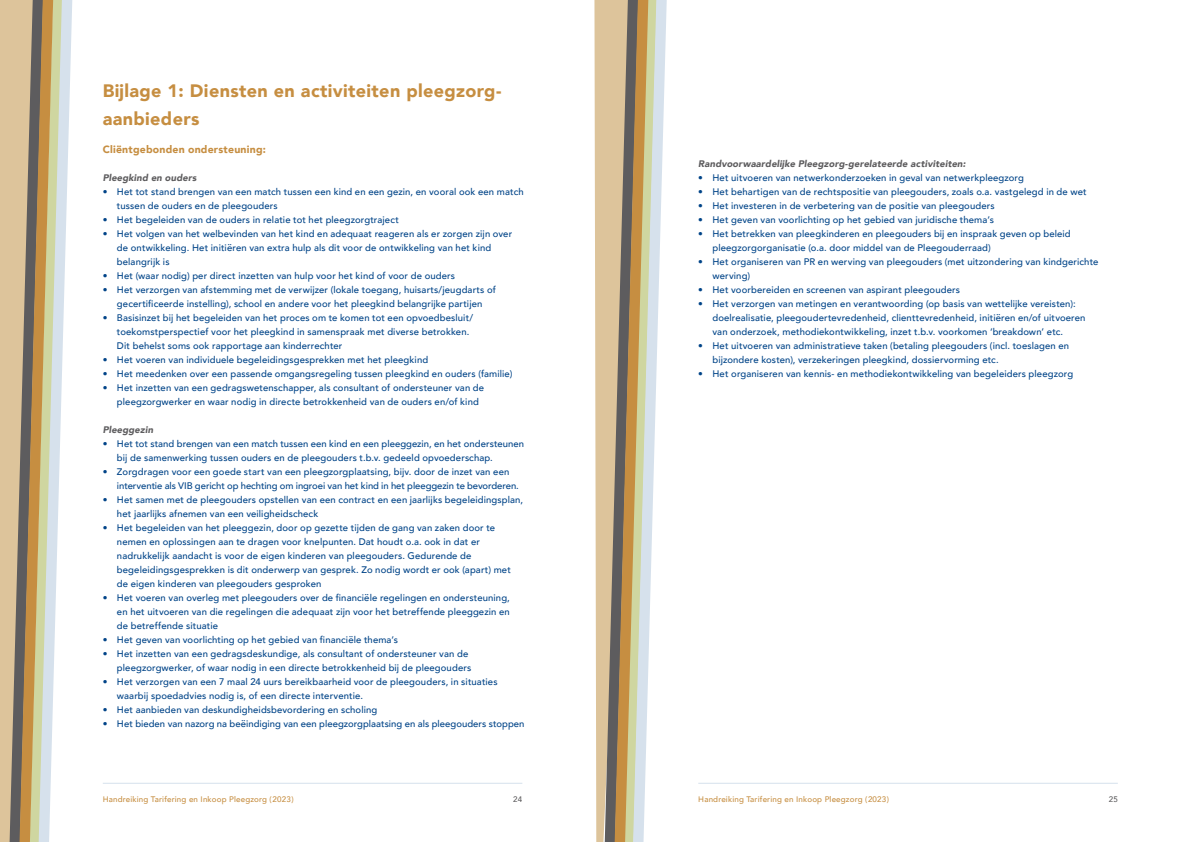
<style>
.page{position:relative;width:1191px;height:842px;background:#fff}
.page>*{position:absolute;margin:0;border:0;box-sizing:border-box;transform-origin:0 0}
.t1{font:900 18px/28px "Avenir";letter-spacing:.02em;color:#c68e41}
.t2{font:900 10.5px "Avenir";letter-spacing:.02em;color:#c68e41}
.t3{font:500 9.5px/14px "Avenir";letter-spacing:.01em;color:#048}
.t4{font:italic 900 9.5px "Avenir";letter-spacing:.015em;color:#5d5c5e}
.t5{font:500 8px "Avenir";letter-spacing:.02em;color:#c68e41}
.t6{font:500 8px "Avenir";color:#5d5c5e}
</style>
<div class="page">
<hr style="left:698px;top:783px;width:419px;height:1px;background:#d6e1ec">
<hr style="left:103px;top:783px;width:419px;height:1px;background:#d6e1ec">
<svg style="left:594px;top:0;width:73px;height:842px"></svg>
<svg style="left:0;top:0;width:73px;height:842px"></svg>
<h1 class="t1" style="left:103px;top:76px;width:400px">Bijlage 1: Diensten en activiteiten pleegzorg&shy;aanbieders</h1>
<p class="t2" style="left:103px;top:140px;width:165px">Cliëntgebonden ondersteuning:</p>
<p class="t4" style="left:103px;top:170px;width:95px">Pleegkind en ouders</p>
<p class="t3" style="left:117px;top:184px;width:408px;text-indent:-14px">• Het tot stand brengen van een match tussen een kind en een gezin, en vooral ook een match tussen de ouders en de pleegouders</p>
<p class="t3" style="left:103px;top:212px;width:298px">• Het begeleiden van de ouders in relatie tot het pleegzorgtraject</p>
<p class="t3" style="left:117px;top:226px;width:397px;text-indent:-14px">• Het volgen van het welbevinden van het kind en adequaat reageren als er zorgen zijn over de ontwikkeling. Het initiëren van extra hulp als dit voor de ontwikkeling van het kind belangrijk is</p>
<p class="t3" style="left:103px;top:268px;width:354px">• Het (waar nodig) per direct inzetten van hulp voor het kind of voor de ouders</p>
<p class="t3" style="left:103px;top:282px;width:395px;text-align:center">• Het verzorgen van afstemming met de verwijzer (lokale toegang, huisarts/jeugdarts of gecertificeerde instelling), school en andere voor het pleegkind belangrijke partijen</p>
<p class="t3" style="left:117px;top:310px;width:358px;text-indent:-14px">• Basisinzet bij het begeleiden van het proces om te komen tot een opvoedbesluit/ toekomstperspectief voor het pleegkind in samenspraak met diverse betrokken.<br>Dit behelst soms ook rapportage aan kinderrechter</p>
<p class="t3" style="left:103px;top:352px;width:327px">• Het voeren van individuele begeleidingsgesprekken met het pleegkind</p>
<p class="t3" style="left:103px;top:366px;width:411px">• Het meedenken over een passende omgangsregeling tussen pleegkind en ouders (familie)</p>
<p class="t3" style="left:117px;top:380px;width:369px;text-indent:-14px">• Het inzetten van een gedragswetenschapper, als consultant of ondersteuner van de pleegzorgwerker en waar nodig in directe betrokkenheid van de ouders en/of kind</p>
<p class="t4" style="left:103px;top:422px;width:52px">Pleeggezin</p>
<p class="t3" style="left:117px;top:436px;width:408px;text-indent:-14px">• Het tot stand brengen van een match tussen een kind en een pleeggezin, en het ondersteunen bij de samenwerking tussen ouders en de pleegouders t.b.v. gedeeld opvoederschap.</p>
<p class="t3" style="left:117px;top:464px;width:403px;text-indent:-14px">• Zorgdragen voor een goede start van een pleegzorgplaatsing, bijv. door de inzet van een interventie als VIB gericht op hechting om ingroei van het kind in het pleeggezin te bevorderen.</p>
<p class="t3" style="left:117px;top:492px;width:407px;text-indent:-14px">• Het samen met de pleegouders opstellen van een contract en een jaarlijks begeleidingsplan, het jaarlijks afnemen van een veiligheidscheck</p>
<p class="t3" style="left:117px;top:520px;width:395px;text-indent:-14px">• Het begeleiden van het pleeggezin, door op gezette tijden de gang van zaken door te nemen en oplossingen aan te dragen voor knelpunten. Dat houdt o.a. ook in dat er nadrukkelijk aandacht is voor de eigen kinderen van pleegouders. Gedurende de begeleidingsgesprekken is dit onderwerp van gesprek. Zo nodig wordt er ook (apart) met de eigen kinderen van pleegouders gesproken</p>
<p class="t3" style="left:117px;top:590px;width:394px;text-align:justify;text-indent:-14px">• Het voeren van overleg met pleegouders over de financiële regelingen en ondersteuning, en het uitvoeren van die regelingen die adequaat zijn voor het betreffende pleeggezin en de betreffende situatie</p>
<p class="t3" style="left:103px;top:632px;width:297px">• Het geven van voorlichting op het gebied van financiële thema’s</p>
<p class="t3" style="left:117px;top:646px;width:356px;text-indent:-14px">• Het inzetten van een gedragsdeskundige, als consultant of ondersteuner van de pleegzorgwerker, of waar nodig in een directe betrokkenheid bij de pleegouders</p>
<p class="t3" style="left:117px;top:674px;width:382px;text-indent:-14px">• Het verzorgen van een 7 maal 24 uurs bereikbaarheid voor de pleegouders, in situaties waarbij spoedadvies nodig is, of een directe interventie.</p>
<p class="t3" style="left:103px;top:702px;width:276px">• Het aanbieden van deskundigheidsbevordering en scholing</p>
<p class="t3" style="left:103px;top:716px;width:423px">• Het bieden van nazorg na beëindiging van een pleegzorgplaatsing en als pleegouders stoppen</p>
<p class="t4" style="left:698px;top:156px;width:269px">Randvoorwaardelijke Pleegzorg-gerelateerde activiteiten:</p>
<p class="t3" style="left:698px;top:170px;width:327px">• Het uitvoeren van netwerkonderzoeken in geval van netwerkpleegzorg</p>
<p class="t3" style="left:698px;top:184px;width:390px">• Het behartigen van de rechtspositie van pleegouders, zoals o.a. vastgelegd in de wet</p>
<p class="t3" style="left:698px;top:198px;width:298px">• Het investeren in de verbetering van de positie van pleegouders</p>
<p class="t3" style="left:698px;top:212px;width:297px">• Het geven van voorlichting op het gebied van juridische thema’s</p>
<p class="t3" style="left:712px;top:226px;width:360px;text-indent:-14px">• Het betrekken van pleegkinderen en pleegouders bij en inspraak geven op beleid pleegzorgorganisatie (o.a. door middel van de Pleegouderraad)</p>
<p class="t3" style="left:712px;top:254px;width:387px;text-indent:-14px">• Het organiseren van PR en werving van pleegouders (met uitzondering van kindgerichte werving)</p>
<p class="t3" style="left:698px;top:282px;width:263px">• Het voorbereiden en screenen van aspirant pleegouders</p>
<p class="t3" style="left:712px;top:296px;width:374px;text-indent:-14px">• Het verzorgen van metingen en verantwoording (op basis van wettelijke vereisten): doelrealisatie, pleegoudertevredenheid, clienttevredenheid, initiëren en/of uitvoeren van onderzoek, methodiekontwikkeling, inzet t.b.v. voorkomen ‘breakdown’ etc.</p>
<p class="t3" style="left:712px;top:338px;width:358px;text-indent:-14px">• Het uitvoeren van administratieve taken (betaling pleegouders (incl. toeslagen en bijzondere kosten), verzekeringen pleegkind, dossiervorming etc.</p>
<p class="t3" style="left:698px;top:366px;width:376px">• Het organiseren van kennis- en methodiekontwikkeling van begeleiders pleegzorg</p>
<p class="t5" style="left:103px;top:792px;width:192px">Handreiking Tarifering en Inkoop Pleegzorg (2023)</p>
<p class="t6" style="left:513px;top:792px;width:11px">24</p>
<p class="t5" style="left:698px;top:792px;width:192px">Handreiking Tarifering en Inkoop Pleegzorg (2023)</p>
<p class="t6" style="left:1108px;top:792px;width:11px">25</p>
</div>
